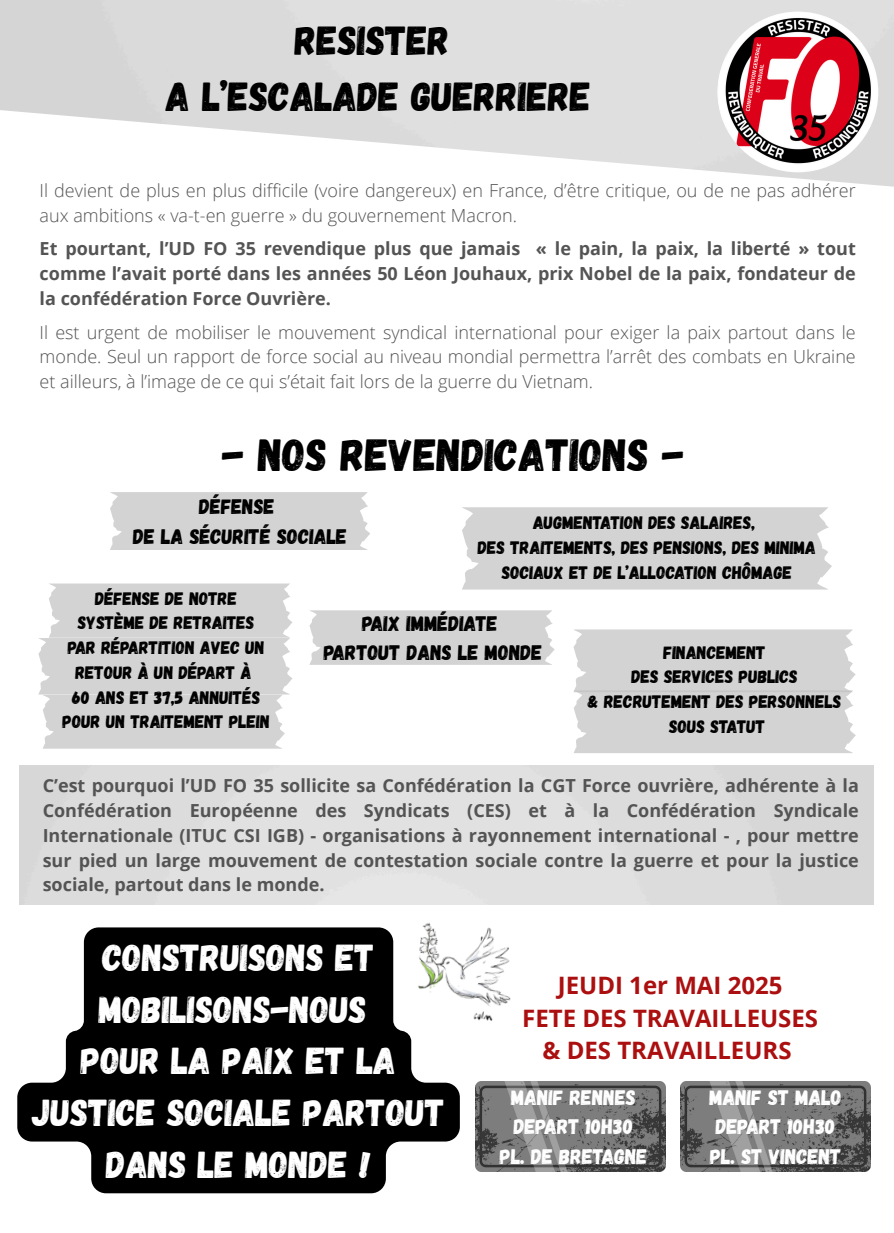
<style>
.page{position:relative;width:894px;height:1233px;background:#fff}
.page>*{position:absolute;margin:0;border:0;box-sizing:border-box;transform-origin:0 0}
.t1{font:45px "Gagalin";color:#000}
.t2{font:40.5px/56.2px "Gagalin";color:#000;text-align:center}
.t3{font:37.5px/51.8px "Gagalin";color:#fff;text-align:center}
.t4{font:700 24px/32.5px "Open Sans";color:#ab0f0f;text-align:center}
.t5{font:21px/29.2px "Gagalin";color:#fff}
.t6{font:21px/29.2px "Gagalin";color:#000;text-align:center}
.t7{font:700 18px/24.8px "Open Sans";color:#545454;text-align:justify}
.t8{font:300 18px/24.8px "Open Sans";color:#545454}
.t9{font:18px/24.8px "Gagalin";color:#000;text-align:center}
</style>
<div class="page">
<img style="left:717px;top:12px;width:161px;height:160px;border-radius:50%">
<img style="left:422px;top:923px;width:89px;height:98px">
<div style="left:110px;top:492px;width:260px;height:58px;background:#d3d3d3"></div>
<div style="left:309px;top:610px;width:245px;height:55px;background:#d3d3d3"></div>
<svg style="left:38px;top:584px;width:254px;height:165px;background:#d5d5d5"></svg>
<div style="left:462px;top:507px;width:369px;height:83px;background:#d3d3d3"></div>
<div style="left:573px;top:629px;width:282px;height:124px;background:#d3d3d3"></div>
<img style="left:476px;top:1082px;width:189px;height:90px">
<svg style="left:17px;top:927px;width:442px;height:266px;fill:#000"></svg>
<img style="left:680px;top:1082px;width:189px;height:90px">
<p class="t2" style="left:166px;top:10px;width:426px">RESISTER<br>A L’ESCALADE GUERRIERE</p>
<p class="t8" style="left:40px;top:178px;width:817px">Il devient de plus en plus difficile (voire dangereux) en France, d’être critique, ou de ne pas adhérer aux ambitions « va-t-en guerre » du gouvernement Macron.</p>
<p class="t7" style="left:40px;top:236px;width:817px">Et pourtant, l’UD FO 35 revendique plus que jamais « le pain, la paix, la liberté » tout comme l’avait porté dans les années 50 Léon Jouhaux, prix Nobel de la paix, fondateur de la confédération Force Ouvrière.</p>
<h6 class="t8" style="left:40px;top:319px;width:817px;text-align:justify">Il est urgent de mobiliser le mouvement syndical international pour exiger la paix partout dans le monde. Seul un rapport de force social au niveau mondial permettra l’arrêt des combats en Ukraine et ailleurs, à l’image de ce qui s’était fait lors de la guerre du Vietnam.</h6>
<p class="t1" style="left:222px;top:425px;width:463px">- NOS REVENDICATIONS -</p>
<p class="t6" style="left:133px;top:491px;width:215px">DÉFENSE<br>DE LA SÉCURITÉ SOCIALE</p>
<p class="t9" style="left:533px;top:509px;width:224px">AUGMENTATION DES SALAIRES,</p>
<h5 class="t9" style="left:477px;top:534px;width:339px">DES TRAITEMENTS, DES PENSIONS, DES MINIMA<br>SOCIAUX ET DE L’ALLOCATION CHÔMAGE</h5>
<p class="t9" style="left:68px;top:585px;width:198px">DÉFENSE DE NOTRE<br>SYSTÈME DE RETRAITES<br>PAR RÉPARTITION AVEC UN<br>RETOUR À UN DÉPART À</p>
<p class="t9" style="left:63px;top:684px;width:209px">60 ANS ET 37,5 ANNUITÉS<br>POUR UN TRAITEMENT PLEIN</p>
<p class="t6" style="left:323px;top:608px;width:220px">PAIX IMMÉDIATE<br>PARTOUT DANS LE MONDE</p>
<p class="t9" style="left:663px;top:639px;width:104px">FINANCEMENT</p>
<p class="t9" style="left:631px;top:664px;width:168px">DES SERVICES PUBLICS</p>
<p class="t9" style="left:587px;top:689px;width:255px">&amp; RECRUTEMENT DES PERSONNELS</p>
<p class="t9" style="left:669px;top:713px;width:98px">SOUS STATUT</p>
<h5 class="t7" style="left:43px;top:773px;width:817px">C’est pourquoi l’UD FO 35 sollicite sa Confédération la CGT Force ouvrière, adhérente à la Confédération Européenne des Syndicats (CES) et à la Confédération Syndicale Internationale (ITUC CSI IGB) - organisations à rayonnement international - , pour mettre sur pied un large mouvement de contestation sociale contre la guerre et pour la justice sociale, partout dans le monde.</h5>
<h1 class="t3" style="left:32px;top:930px;width:414px">CONSTRUISONS ET<br>MOBILISONS-NOUS<br>POUR LA PAIX ET LA<br>JUSTICE SOCIALE PARTOUT<br>DANS LE MONDE !</h1>
<p class="t4" style="left:522px;top:968px;width:297px">JEUDI 1er MAI 2025<br>FETE DES TRAVAILLEUSES &amp; DES TRAVAILLEURS</p>
<p class="t5" style="left:709px;top:1082px;width:134px">MANIF ST MALO<br>DEPART 10H30<br>PL. ST VINCENT</p>
<p class="t5" style="left:499px;top:1082px;width:149px;text-align:center">MANIF RENNES<br>DEPART 10H30<br>PL. DE BRETAGNE</p>
</div>
